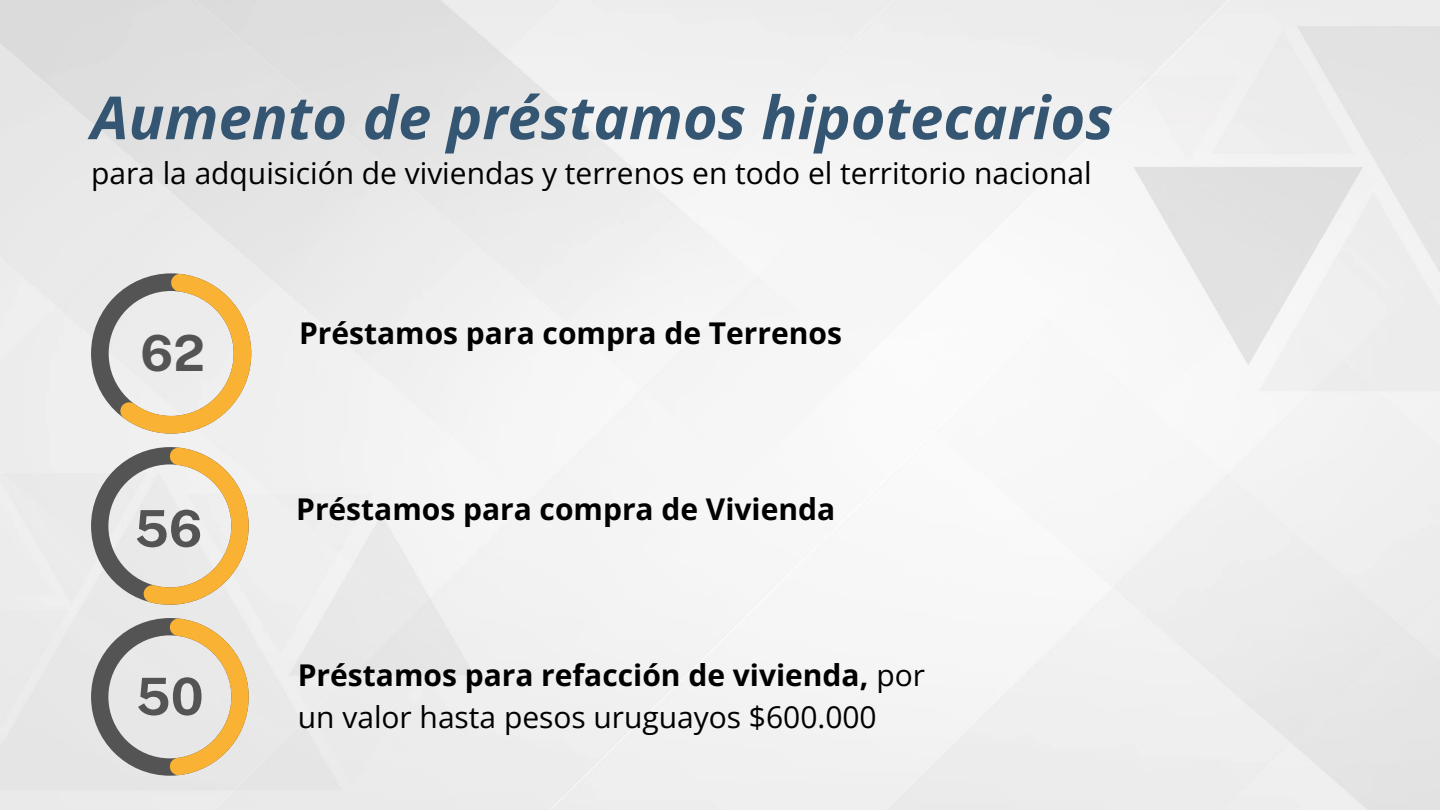
<style>
.page{position:relative;width:1440px;height:810px;background:#fff}
.page>*{position:absolute;margin:0;border:0;box-sizing:border-box;transform-origin:0 0}
.t1{font:italic 700 59.7px "Open Sans";color:#355672}
.t2{font:700 51.4px "Public Sans";color:#545454}
.t3{font:700 50.8px "Public Sans";color:#545454}
.t4{font:700 49.7px "Public Sans";color:#545454}
.t5{font:30px/42px "Open Sans";color:#000}
.t6{font:700 30px "Open Sans";color:#000}
.s1{font-weight:700}
</style>
<div class="page">
<svg style="left:91px;top:273px;width:160px;height:161px"></svg>
<svg style="left:91px;top:447px;width:158px;height:158px"></svg>
<svg style="left:91px;top:618px;width:158px;height:158px;background:#d2c8b4"></svg>
<h1 class="t1" style="left:91px;top:75px;width:1024px">Aumento de préstamos hipotecarios</h1>
<p class="t5" style="left:91px;top:152px;width:1002px">para la adquisición de viviendas y terrenos en todo el territorio nacional</p>
<h3 class="t4" style="left:141px;top:323px;width:66px">62</h3>
<h3 class="t3" style="left:135px;top:499px;width:69px">56</h3>
<h2 class="t2" style="left:136px;top:666px;width:69px">50</h2>
<p class="t6" style="left:299px;top:312px;width:544px">Préstamos para compra de Terrenos</p>
<p class="t6" style="left:296px;top:487px;width:541px">Préstamos para compra de Vivienda</p>
<p class="t5" style="left:298px;top:653px;width:629px"><span class="s1">Préstamos para refacción de vivienda,</span> por un valor hasta pesos uruguayos $600.000</p>
</div>
